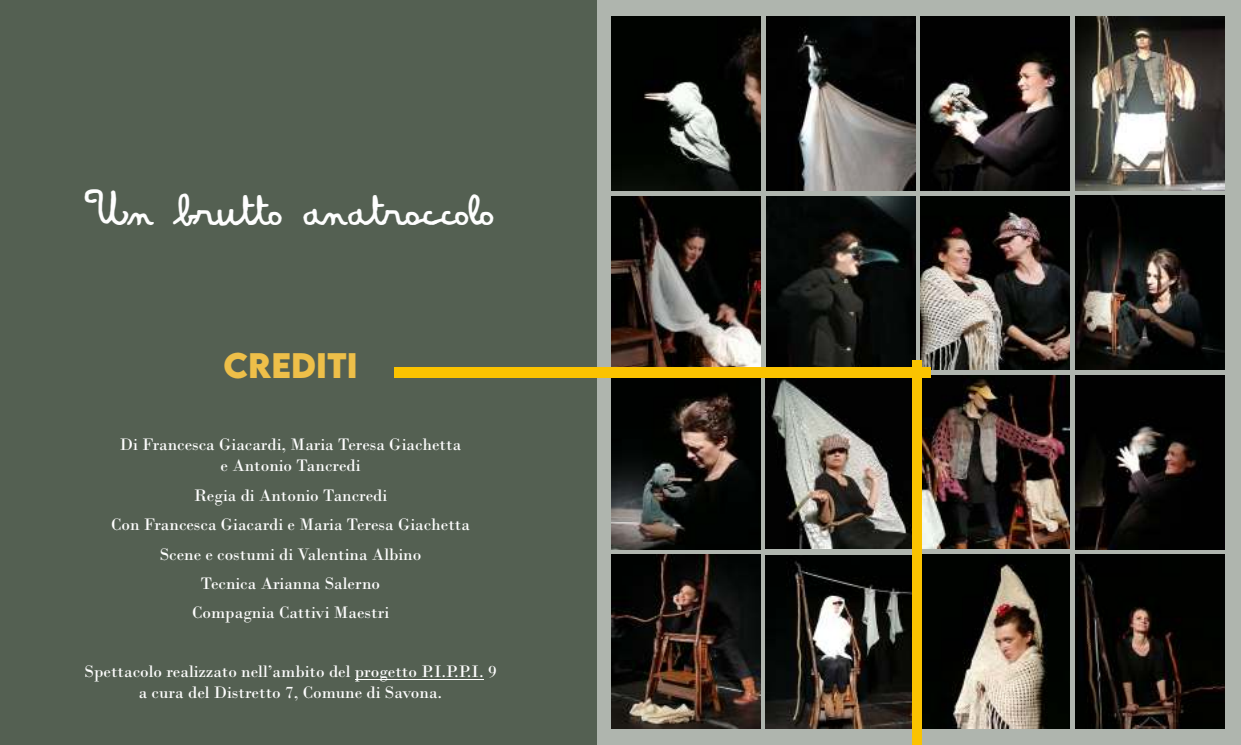
<style>
.page{position:relative;width:1241px;height:745px;background:#fff}
.page>*{position:absolute;margin:0;border:0;box-sizing:border-box;transform-origin:0 0}
.t1{font:43.75px "Amandine";color:#fefefe}
.t2{font:700 31.5px "LEMONMILK";color:#eebf49}
.t3{font:17.5px/29.4px "Bodoni";color:#fefefe;text-align:center}
</style>
<div class="page">
<div style="left:578px;top:0;width:662px;height:744px;background:#afb5ae"></div>
<div style="left:0;top:0;width:596px;height:744px;background:#546052"></div>
<hr style="left:355px;top:678px;width:128px;height:1px;background:#fefefe">
<img style="left:921px;top:554px;width:148px;height:174px">
<img style="left:1075px;top:375px;width:149px;height:173px">
<img style="left:611px;top:554px;width:149px;height:174px">
<img style="left:1075px;top:554px;width:149px;height:174px">
<img style="left:765px;top:555px;width:147px;height:173px">
<img style="left:766px;top:16px;width:149px;height:174px">
<img style="left:611px;top:16px;width:149px;height:174px">
<img style="left:611px;top:196px;width:149px;height:171px">
<img style="left:766px;top:196px;width:148px;height:171px">
<img style="left:920px;top:17px;width:149px;height:173px">
<img style="left:920px;top:196px;width:149px;height:173px">
<img style="left:1075px;top:17px;width:149px;height:173px">
<img style="left:1075px;top:196px;width:149px;height:173px">
<img style="left:611px;top:378px;width:149px;height:170px">
<img style="left:921px;top:375px;width:148px;height:173px">
<img style="left:765px;top:378px;width:147px;height:170px">
<div style="left:394px;top:367px;width:536px;height:11px;background:#fbc300"></div>
<div style="left:912px;top:360px;width:9px;height:384px;background:#fbc300"></div>
<h1 class="t1" style="left:84px;top:192px;width:407px">Un brutto anatroccolo</h1>
<h2 class="t2" style="left:223px;top:344px;width:136px">CREDiTi</h2>
<p class="t3" style="left:120px;top:436px;width:343px;line-height:21px">Di Francesca Giacardi, Maria Teresa Giachetta e Antonio Tancredi</p>
<p class="t3" style="left:111px;top:482px;width:360px">Regia di Antonio Tancredi<br>Con Francesca Giacardi e Maria Teresa Giachetta<br>Scene e costumi di Valentina Albino<br>Tecnica Arianna Salerno<br>Compagnia Cattivi Maestri</p>
<p class="t3" style="left:84px;top:662px;width:413px;line-height:21px">Spettacolo realizzato nell’ambito del progetto P.I.P.P.I. 9 a cura del Distretto 7, Comune di Savona.</p>
</div>
